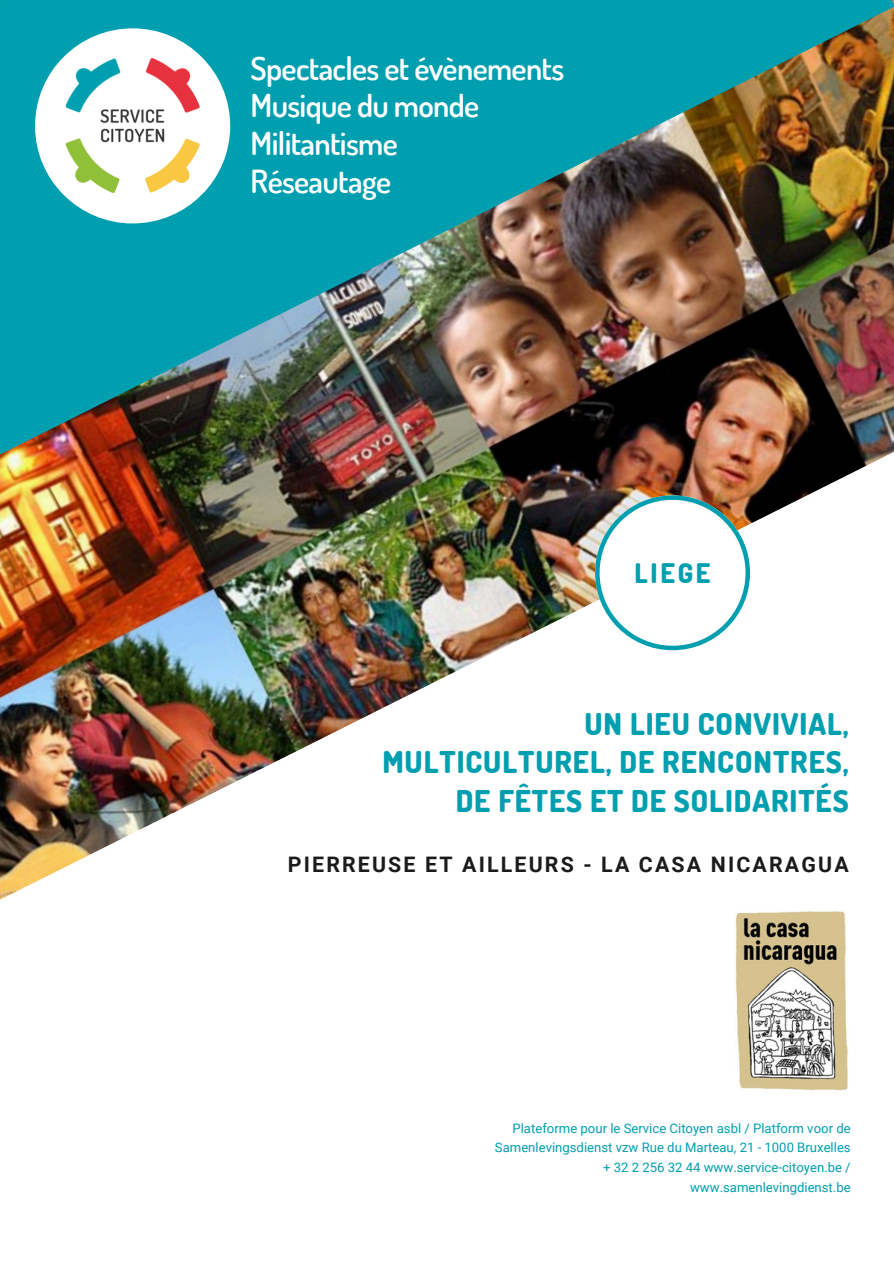
<style>
.page{position:relative;width:894px;height:1264px;background:#fff}
.page>*{position:absolute;margin:0;border:0;box-sizing:border-box;transform-origin:0 0}
.t1{font:600 31.8px "Dosis";letter-spacing:-.02em;color:#fff}
.t2{font:800 30px/38.2px "Dosis";letter-spacing:.03em;color:#009fb0;text-align:right}
.t3{font:800 27px "Dosis";letter-spacing:.1em;color:#009fb0}
.t4{font:700 21.3px "Roboto";letter-spacing:.1em;color:#1b1b1b}
.t5{font:13.05px/19.6px "Roboto";color:#009fb0;text-align:right}
</style>
<div class="page">
<img style="left:0;top:454px;width:889px;height:446px">
<img style="left:0;top:0;width:893px;height:454px">
<div style="left:35px;top:28px;width:195px;height:195px;background:#fff;border-radius:50%"></div>
<img style="left:65px;top:58px;width:135px;height:136px">
<svg style="left:595px;top:495px;width:154px;height:155px"></svg>
<img style="left:735px;top:911px;width:113px;height:180px">
<h2 class="t1" style="left:250px;top:47px;width:315px">Spectacles et évènements</h2>
<h2 class="t1" style="left:250px;top:84px;width:230px">Musique du monde</h2>
<h2 class="t1" style="left:250px;top:122px;width:149px">Militantisme</h2>
<h2 class="t1" style="left:250px;top:160px;width:142px">Réseautage</h2>
<p class="t3" style="left:634px;top:555px;width:77px">LIEGE</p>
<p class="t2" style="left:382px;top:704px;width:467px">UN LIEU CONVIVIAL,<br>MULTICULTUREL, DE RENCONTRES,<br>DE FÊTES ET DE SOLIDARITÉS</p>
<p class="t4" style="left:288px;top:851px;width:562px">PIERREUSE ET AILLEURS - LA CASA NICARAGUA</p>
<p class="t5" style="left:494px;top:1118px;width:357px">Plateforme pour le Service Citoyen asbl / Platform voor de Samenlevingsdienst vzw Rue du Marteau, 21 - 1000 Bruxelles + 32 2 256 32 44 www.service-citoyen.be / www.samenlevingdienst.be</p>
</div>
